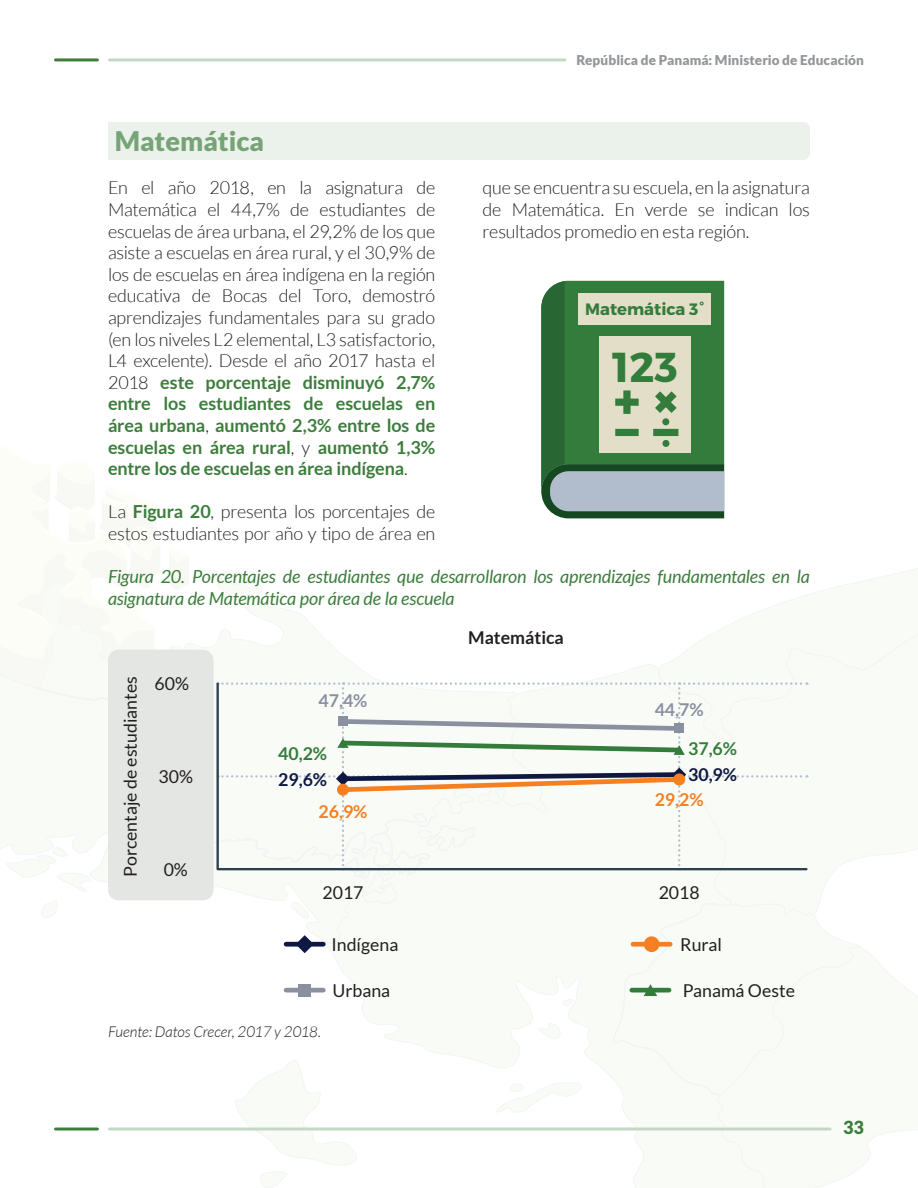
<style>
.page{position:relative;width:918px;height:1188px;background:#fff}
.page>*{position:absolute;margin:0;border:0;box-sizing:border-box;transform-origin:0 0}
.t1{font:41.7px "Trueno Bd";color:#337c3b}
.Materias{font:900 27px "Lato";color:#77a477}
.Cuerpos_de_texto_2_c{font:300 18px/21.6px "Lato";letter-spacing:-.01em;color:#231f20;text-align:justify}
.Figuras{font:italic 18px/21.6px "Lato";letter-spacing:-.01em;color:#3c7d3c}
.t2{font:900 18px "Lato";color:#3c7d3c}
.t3{font:17.7px "Lato";color:#231f20}
.t4{font:700 17.7px/24.9px "Lato";color:#0f1842}
.t5{font:700 17.7px "Lato";color:#231f20}
.t6{font:700 17.7px "Lato";color:#8b90a1}
.t7{font:700 17.7px "Lato";color:#337c3b}
.t8{font:700 17.7px "Lato";color:#f57f21}
.t9{font:16.5px "Trueno Bd";color:#337c3b}
.Fuentes_Tablas_figur{font:italic 300 15px "Lato";letter-spacing:-.01em;color:#231f20}
.t10{font:900 13.5px "Lato";letter-spacing:.005em;color:#939598}
.s1{font-weight:700;color:#3c7d3c}
.s2{color:#f57f21}
</style>
<div class="page">
<svg style="left:321px;top:664px;width:396px;height:518px;fill:#f9fcf6"></svg>
<svg style="left:675px;top:634px;width:243px;height:281px;fill:#f9fcf6"></svg>
<svg style="left:3px;top:844px;width:377px;height:99px"></svg>
<svg style="left:15px;top:571px;width:532px;height:295px"></svg>
<svg style="left:6px;top:846px;width:85px;height:46px"></svg>
<svg style="left:235px;top:1060px;width:123px;height:128px"></svg>
<svg style="left:717px;top:947px;width:200px;height:241px;fill:#f9fcf6"></svg>
<svg style="left:359px;top:592px;width:15px;height:8px"></svg>
<svg style="left:160px;top:571px;width:29px;height:79px"></svg>
<svg style="left:0;top:496px;width:160px;height:191px"></svg>
<svg style="left:166px;top:571px;width:24px;height:19px"></svg>
<hr style="left:110px;top:58px;width:455px;height:3px;background:#c5d8c5">
<hr style="left:110px;top:1128px;width:720px;height:3px;background:#c5d8c5">
<hr style="left:56px;top:58px;width:41px;height:3px;background:#3c7d3c">
<hr style="left:56px;top:1128px;width:41px;height:3px;background:#3c7d3c">
<div style="left:108px;top:650px;width:106px;height:250px;background:#e4e6e4;border-radius:11px"></div>
<div style="left:286px;top:988px;width:37px;height:5px;background:#8b90a1"></div>
<div style="left:633px;top:942px;width:37px;height:5px;background:#f57f21"></div>
<div style="left:644px;top:936px;width:15px;height:16px;background:#f57f21;border-radius:50%"></div>
<div style="left:632px;top:988px;width:37px;height:5px;background:#337c3b"></div>
<div style="left:298px;top:984px;width:13px;height:13px;background:#8b90a1"></div>
<div style="left:286px;top:942px;width:37px;height:5px;background:#0f1842"></div>
<svg style="left:296px;top:935px;width:18px;height:18px"></svg>
<svg style="left:644px;top:984px;width:13px;height:12px"></svg>
<svg style="left:218px;top:682px;width:589px;height:237px"></svg>
<div style="left:673px;top:773px;width:12px;height:12px;background:#f57f21;border-radius:50%"></div>
<div style="left:108px;top:122px;width:702px;height:38px;background:#ebf2eb"></div>
<svg style="left:541px;top:281px;width:183px;height:237px;background:#7fa27f"></svg>
<div style="left:623px;top:390px;width:8px;height:24px;background:#337c3b"></div>
<div style="left:615px;top:399px;width:24px;height:7px;background:#337c3b"></div>
<div style="left:615px;top:429px;width:24px;height:7px;background:#337c3b"></div>
<div style="left:662px;top:418px;width:7px;height:7px;background:#337c3b;border-radius:50%"></div>
<div style="left:662px;top:440px;width:7px;height:7px;background:#337c3b;border-radius:50%"></div>
<p class="Materias" style="left:115px;top:125px;width:151px">Matemática</p>
<p class="Cuerpos_de_texto_2_c" style="left:108px;top:177px;width:329px">En el año 2018, en la asignatura de Matemática el 44,7% de estudiantes de escuelas de área urbana, el 29,2% de los que asiste a escuelas en área rural, y el 30,9% de los de escuelas en área indígena en la región educativa de Bocas del Toro, demostró aprendizajes fundamentales para su grado (en los niveles L2 elemental, L3 satisfactorio, L4 excelente). Desde el año 2017 hasta el 2018 <span class="s1">este porcentaje disminuyó 2,7% entre los estudiantes de escuelas en área urbana</span>, <span class="s1">aumentó 2,3% entre los de escuelas en área rural</span>, y <span class="s1">aumentó 1,3% entre los de escuelas en área indígena</span>.</p>
<p class="Cuerpos_de_texto_2_c" style="left:108px;top:501px;width:329px">La <span class="s1">Figura 20</span>, presenta los porcentajes de estos estudiantes por año y tipo de área en</p>
<p class="t10" style="left:576px;top:53px;width:289px">República de Panamá: Ministerio de Educación</p>
<p class="Cuerpos_de_texto_2_c" style="left:483px;top:177px;width:329px">que se encuentra su escuela, en la asignatura de Matemática. En verde se indican los resultados promedio en esta región.</p>
<p class="t9" style="left:585px;top:299px;width:121px">Matemática 3°</p>
<p class="t1" style="left:612px;top:341px;width:67px">123</p>
<p class="Figuras" style="left:108px;top:566px;width:703px">Figura 20. Porcentajes de estudiantes que desarrollaron los aprendizajes fundamentales en la asignatura de Matemática por área de la escuela</p>
<p class="t3" style="left:121px;top:877px;width:202px;rotate:-90deg">Porcentaje de estudiantes</p>
<p class="t3" style="left:154px;top:674px;width:36px">60%</p>
<p class="t3" style="left:159px;top:767px;width:36px">30%</p>
<p class="t3" style="left:164px;top:859px;width:26px">0%</p>
<p class="t6" style="left:318px;top:690px;width:51px">47,4%</p>
<p class="t5" style="left:468px;top:628px;width:97px">Matemática</p>
<p class="t6" style="left:655px;top:699px;width:51px">44,7%</p>
<p class="t7" style="left:278px;top:743px;width:51px">40,2%</p>
<p class="t7" style="left:688px;top:738px;width:51px">37,6%</p>
<p class="t4" style="left:278px;top:767px;width:51px">29,6%</p>
<p class="t8" style="left:318px;top:801px;width:51px">26,9%</p>
<p class="t4" style="left:655px;top:762px;width:84px;text-indent:33px">30,9%<br><span class="s2">29,2%</span></p>
<p class="t3" style="left:322px;top:883px;width:43px">2017</p>
<p class="t3" style="left:659px;top:883px;width:43px">2018</p>
<p class="t3" style="left:331px;top:934px;width:68px">Indígena</p>
<p class="t3" style="left:680px;top:934px;width:43px">Rural</p>
<p class="t3" style="left:332px;top:980px;width:59px">Urbana</p>
<p class="t3" style="left:683px;top:980px;width:114px">Panamá Oeste</p>
<p class="Fuentes_Tablas_figur" style="left:108px;top:1023px;width:215px">Fuente: Datos Crecer, 2017 y 2018.</p>
<p class="t2" style="left:843px;top:1117px;width:22px">33</p>
</div>
